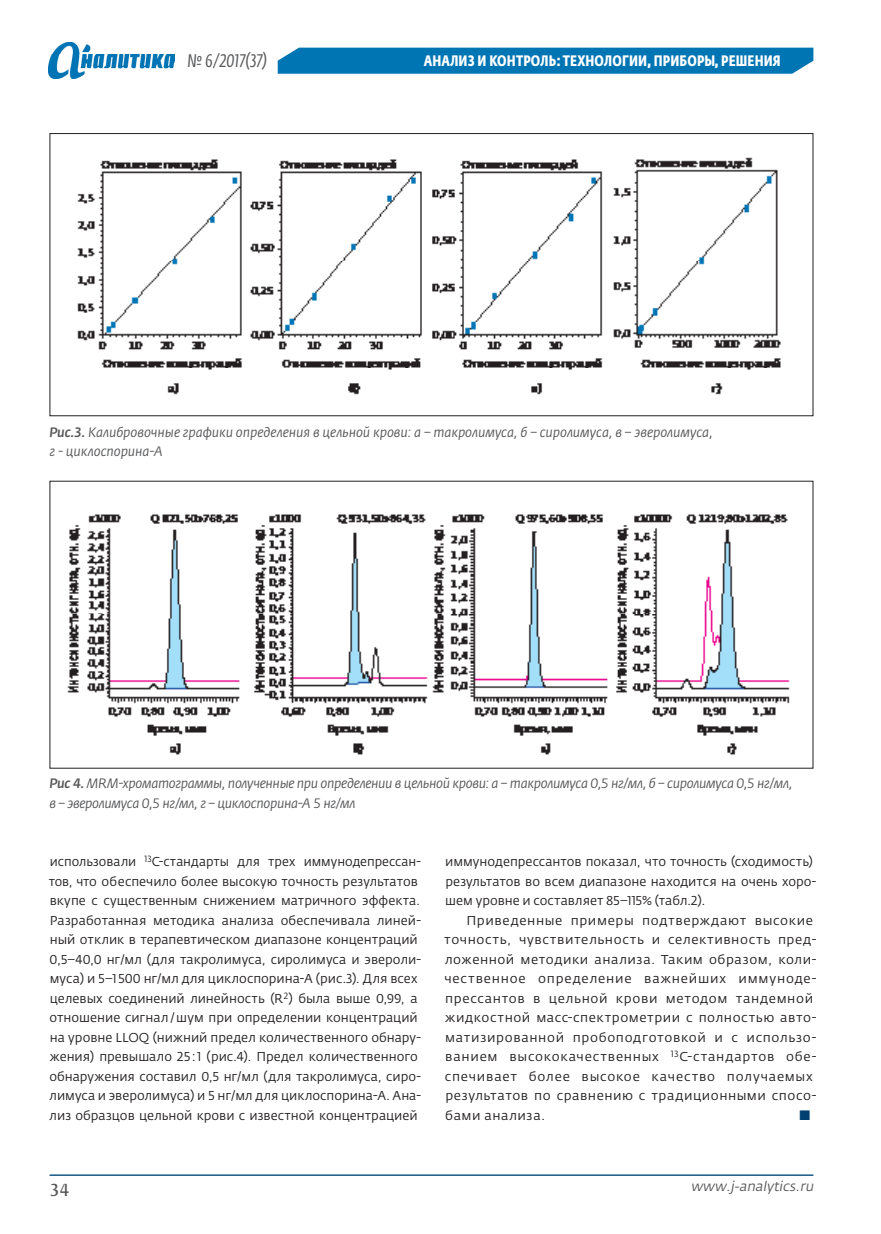
<style>
.page{position:relative;width:881px;height:1234px;background:#fff}
.page>*{position:absolute;margin:0;border:0;box-sizing:border-box;transform-origin:0 0}
.t1{font:italic 18px "Fedra Sans Cond Pro";letter-spacing:.01em;color:#57585a}
.t2{font:16.5px "Fedra Serif B Pro";color:#57585a}
.t3{font:700 15px "Fedra Sans Cond Pro";letter-spacing:.01em;color:#fff}
.t4{font:italic 13.5px/19.5px "Fedra Sans Pro";letter-spacing:-.015em;color:#57585a}
.t5{font:italic 13.5px "Fedra Sans Pro";color:#57585a}
.t6{font:13.5px "Fedra Serif B Pro";color:#004071}
.t7{font:12.75px/19.5px "Fedra Sans Pro";letter-spacing:.005em;color:#231f20}
.t8{font:12.75px/19.5px "Fedra Sans Pro";letter-spacing:.05em;color:#231f20}
.s1{font-weight:500}
</style>
<div class="page">
<hr style="left:50px;top:1174px;width:763px;height:1px;background:#175887">
<div style="left:277px;top:48px;width:536px;height:26px;background:#0075b4"></div>
<img style="left:49px;top:42px;width:125px;height:37px">
<img style="left:77px;top:157px;width:704px;height:238px">
<img style="left:67px;top:514px;width:723px;height:241px">
<h1 class="t1" style="left:187px;top:50px;width:81px">№ 6/2017(37)</h1>
<p class="t3" style="left:423px;top:51px;width:358px">Анализ и контроль: технологии, приборы, решения</p>
<p class="t4" style="left:50px;top:422px;width:664px"><span class="s1">Рис.3.</span> Калибровочные графики определения в цельной крови: а – такролимуса, б – сиролимуса, в – эверолимуса, г - циклоспорина-A</p>
<p class="t4" style="left:49px;top:773px;width:744px"><span class="s1">Рис 4.</span> MRM-хроматограммы, полученные при определении в цельной крови: а – такролимуса 0,5 нг/мл, б – сиролимуса 0,5 нг/мл, в – эверолимуса 0,5 нг/мл, г – циклоспорина-A 5 нг/мл</p>
<p class="t7" style="left:49px;top:851px;width:373px">использовали <sup>13</sup>С-стандарты для трех иммунодепрессан&shy;тов, что обеспечило более высокую точность результатов вкупе с существенным снижением матричного эффекта.<br>Разработанная методика анализа обеспечивала линей&shy;ный отклик в терапевтическом диапазоне концентраций 0,5–40,0 нг/мл (для такролимуса, сиролимуса и эвероли&shy;муса) и 5–1500 нг/мл для циклоспорина-А (рис.3). Для всех целевых соединений линейность (R<sup>2</sup>) была выше 0,99, а отношение сигнал/шум при определении концентраций на уровне LLOQ (нижний предел количественного обнару&shy;жения) превышало 25:1 (рис.4). П редел количественного обнаружения составил 0,5 нг/мл (для такролимуса, сиро&shy;лимуса и эверолимуса) и 5 нг/мл для циклоспорина-А. Ана&shy;лиз образцов цельной крови с известной концентрацией</p>
<p class="t7" style="left:445px;top:851px;width:372px">иммунодепрессантов показал, что точность (сходимость) результатов во всем диапазоне находится на очень хоро&shy;шем уровне и составляет 85–115% (табл.2).</p>
<p class="t8" style="left:444px;top:910px;width:373px;text-indent:22px">П риведенные примеры подтверждают высокие точность, чувствительность и селективность пред&shy;ложенной методики анализа. Таким образом, коли&shy;чественное определение важнейших иммуноде&shy;прессантов в цельной крови методом тандемной жидкостной масс-спектрометрии с полностью авто&shy;матизированной пробоподготовкой и с использо&shy;ванием высококачественных <sup>13</sup>С-стандартов обе&shy;спечивает более высокое качество получаемых результатов по сравнению с традиционными спосо&shy;бами анализа.</p>
<p class="t6" style="left:798px;top:1106px;width:14px">■</p>
<p class="t2" style="left:50px;top:1179px;width:21px">34</p>
<p class="t5" style="left:690px;top:1177px;width:127px">www.j-analytics.ru</p>
</div>
